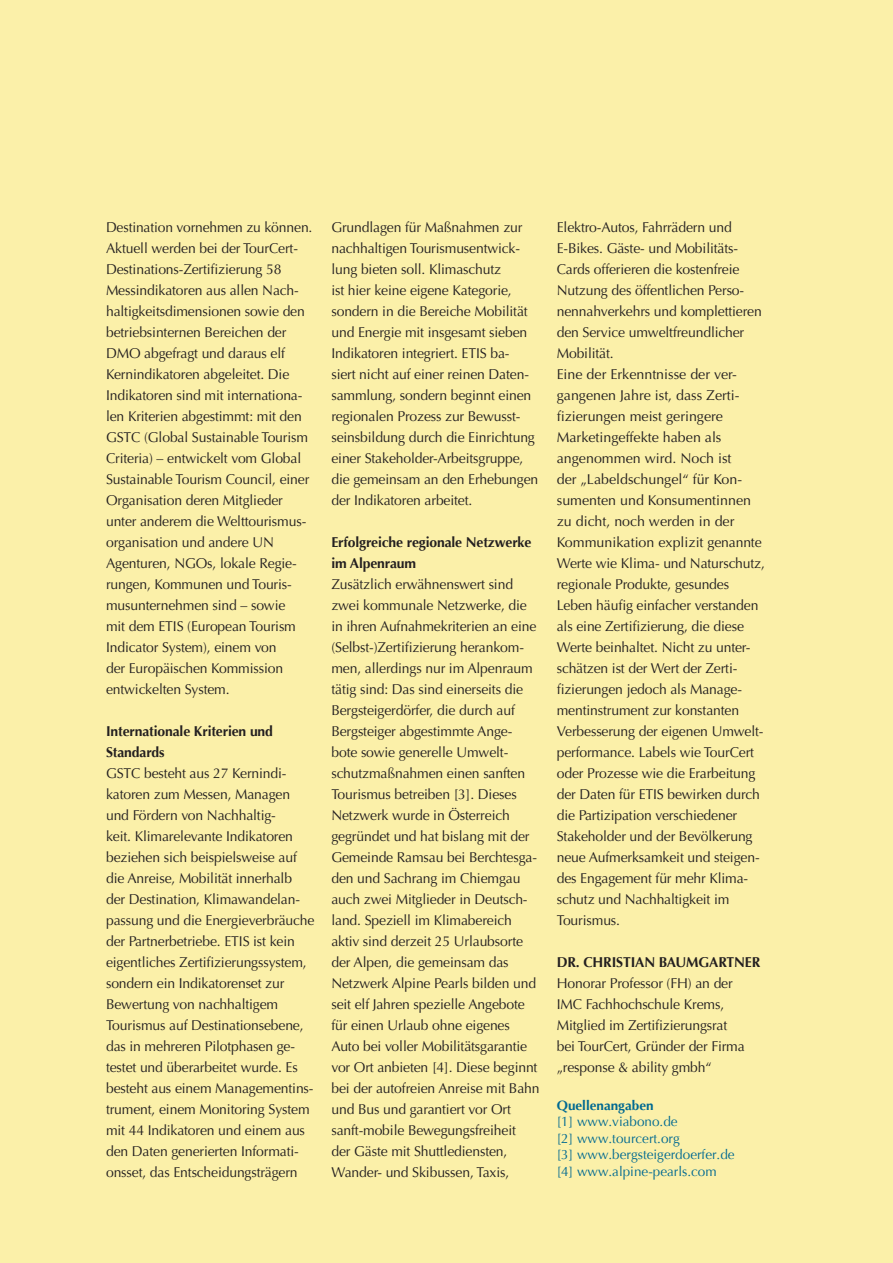
<style>
.page{position:relative;width:893px;height:1263px;background:#fbf0a9}
.page>*{position:absolute;margin:0;border:0;box-sizing:border-box;transform-origin:0 0}
.t1{font:14.25px/21px "Optima CE";letter-spacing:-.01em;color:#231f20}
.t2{font:700 14.25px/21px "Optima";letter-spacing:-.01em;color:#231f20}
.t3{font:13.5px/16.5px "Optima";color:#006991}
.t4{font:700 13.5px "Optima";color:#006991}
</style>
<div class="page">
<p class="t1" style="left:106px;top:217px;width:208px">Destination vornehmen zu können.<br>Aktuell werden bei der TourCert-<br>Destinations-Zertifizierung 58<br>Messindikatoren aus allen Nach&shy;haltigkeitsdimensionen sowie den betriebsinternen Bereichen der<br>DMO abgefragt und daraus elf<br>Kernindikatoren abgeleitet. Die<br>Indikatoren sind mit internationa&shy;len Kriterien abgestimmt: mit den<br>GSTC (Global Sustainable Tourism<br>Criteria) – entwickelt vom Global<br>Sustainable Tourism Council, einer<br>Organisation deren Mitglieder unter anderem die Welttourismus&shy;organisation und andere UN<br>Agenturen, NGOs, lokale Regie&shy;rungen, Kommunen und Touris&shy;musunternehmen sind – sowie<br>mit dem ETIS (European Tourism<br>Indicator System), einem von<br>der Europäischen Kommission entwickelten System.</p>
<p class="t2" style="left:106px;top:721px;width:168px">Internationale Kriterien und<br>Standards</p>
<p class="t1" style="left:106px;top:763px;width:210px">GSTC besteht aus 27 Kernindi&shy;katoren zum Messen, Managen und Fördern von Nachhaltig-<br>keit. Klimarelevante Indikatoren beziehen sich beispielsweise auf die Anreise, Mobilität innerhalb der Destination, Klimawandelan&shy;passung und die Energieverbräuche der Partnerbetriebe. ETIS ist kein eigentliches Zertifizierungssystem, sondern ein Indikatorenset zur Bewertung von nachhaltigem Tourismus auf Destinationsebene, das in mehreren Pilotphasen ge&shy;testet und überarbeitet wurde. Es besteht aus einem Managementins&shy;trument, einem Monitoring System mit 44 Indikatoren und einem aus den Daten generierten Informati&shy;onsset, das Entscheidungsträgern</p>
<p class="t1" style="left:331px;top:217px;width:208px">Grundlagen für Maßnahmen zur nachhaltigen Tourismusentwick&shy;lung bieten soll. Klimaschutz<br>ist hier keine eigene Kategorie, sondern in die Bereiche Mobilität und Energie mit insgesamt sieben Indikatoren integriert. ETIS ba-<br>siert nicht auf einer reinen Daten&shy;sammlung, sondern beginnt einen regionalen Prozess zur Bewusst&shy;seinsbildung durch die Einrichtung einer Stakeholder-Arbeitsgruppe, die gemeinsam an den Erhebungen der Indikatoren arbeitet.</p>
<p class="t2" style="left:331px;top:532px;width:202px">Erfolgreiche regionale Netzwerke im Alpenraum</p>
<p class="t1" style="left:331px;top:574px;width:210px">Zusätzlich erwähnenswert sind zwei kommunale Netzwerke, die in ihren Aufnahmekriterien an eine (Selbst-)Zertifizierung herankom&shy;men, allerdings nur im Alpenraum tätig sind: Das sind einerseits die<br>Bergsteigerdörfer, die durch auf<br>Bergsteiger abgestimmte Ange&shy;bote sowie generelle Umwelt&shy;schutzmaßnahmen einen sanften<br>Tourismus betreiben [3]. Dieses<br>Netzwerk wurde in Österreich gegründet und hat bislang mit der<br>Gemeinde Ramsau bei Berchtesga&shy;den und Sachrang im Chiemgau auch zwei Mitglieder in Deutsch&shy;land. Speziell im Klimabereich aktiv sind derzeit 25 Urlaubsorte der Alpen, die gemeinsam das<br>Netzwerk Alpine Pearls bilden und seit elf Jahren spezielle Angebote für einen Urlaub ohne eigenes<br>Auto bei voller Mobilitätsgarantie vor Ort anbieten [4]. Diese beginnt bei der autofreien Anreise mit Bahn und Bus und garantiert vor Ort sanft-mobile Bewegungsfreiheit<br>der Gäste mit Shuttlediensten,<br>Wander- und Skibussen, Taxis,</p>
<p class="t1" style="left:557px;top:217px;width:210px">Elektro-Autos, Fahrrädern und<br>E-Bikes. Gäste- und Mobilitäts-<br>Cards offerieren die kostenfreie<br>Nutzung des öffentlichen Perso&shy;nennahverkehrs und komplettieren den Service umweltfreundlicher<br>Mobilität.<br>Eine der Erkenntnisse der ver&shy;gangenen Jahre ist, dass Zerti&shy;fizierungen meist geringere<br>Marketingeffekte haben als angenommen wird. Noch ist<br>der „Labeldschungel“ für Kon&shy;sumenten und Konsumentinnen zu dicht, noch werden in der<br>Kommunikation explizit genannte<br>Werte wie Klima- und Naturschutz, regionale Produkte, gesundes<br>Leben häufig einfacher verstanden als eine Zertifizierung, die diese<br>Werte beinhaltet. Nicht zu unter&shy;schätzen ist der Wert der Zerti&shy;fizierungen jedoch als Manage&shy;mentinstrument zur konstanten<br>Verbesserung der eigenen Umwelt&shy;performance. Labels wie TourCert oder Prozesse wie die Erarbeitung der Daten für ETIS bewirken durch die Partizipation verschiedener<br>Stakeholder und der Bevölkerung neue Aufmerksamkeit und steigen&shy;des Engagement für mehr Klima&shy;schutz und Nachhaltigkeit im<br>Tourismus.</p>
<p class="t2" style="left:557px;top:952px;width:205px">DR. CHRISTIAN BAUMGARTNER</p>
<p class="t1" style="left:557px;top:973px;width:189px">Honorar Professor (FH) an der<br>IMC Fachhochschule Krems,<br>Mitglied im Zertifizierungsrat bei TourCert, Gründer der Firma „response &amp; ability gmbh“</p>
<p class="t4" style="left:557px;top:1097px;width:98px">Quellenangaben</p>
<p class="t3" style="left:557px;top:1113px;width:179px">[1] www.viabono.de<br>[2] www.tourcert.org<br>[3] www.bergsteigerdoerfer.de [4] www.alpine-pearls.com</p>
</div>
